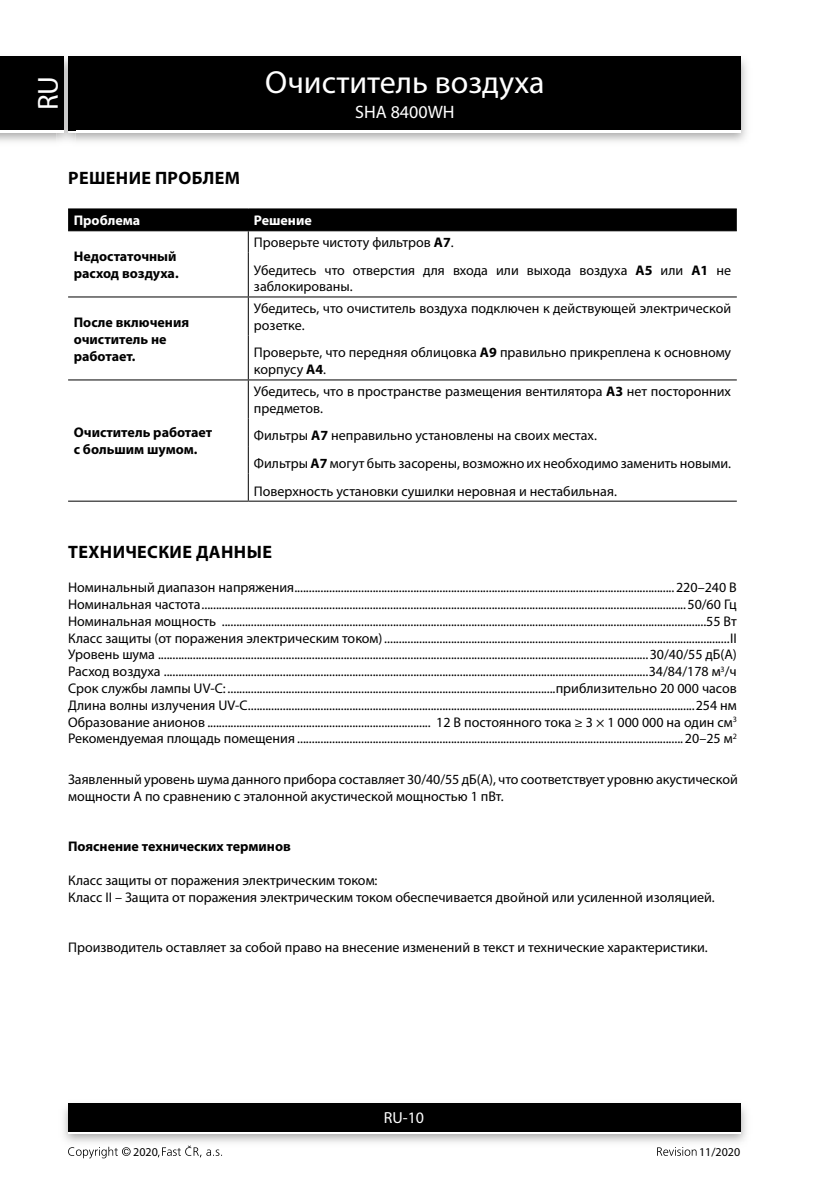
<style>
.page{position:relative;width:840px;height:1191px;background:#fff}
.page>*{position:absolute;margin:0;border:0;box-sizing:border-box;transform-origin:0 0}
.t1{font:32px "Myriad Pro";color:#fff}
.t2{font:29px "Myriad Pro";color:#fff}
.t3{font:700 18px "Myriad Pro";letter-spacing:.02em;color:#000}
.t4{font:18px "Myriad Pro";color:#fff}
.t5{font:16px "Myriad Pro";color:#fff}
.t6{font:14px/16.8px "Myriad Pro";color:#000}
.t7{font:700 14px/16.8px "Myriad Pro";color:#000}
.t8{font:700 14px "Myriad Pro";color:#fff}
.t9{font:12px "Myriad Pro";color:#000}
.s1{font-weight:700}
</style>
<div class="page">
<img style="left:0;top:56px;width:747px;height:86px">
<div style="left:68px;top:59px;width:672px;height:74px;background:#fff"></div>
<div style="left:68px;top:57px;width:672px;height:73px;background:#000"></div>
<img style="left:63px;top:1103px;width:684px;height:40px">
<div style="left:68px;top:1106px;width:672px;height:28px;background:linear-gradient(to right,#fff,#fff)"></div>
<div style="left:68px;top:1103px;width:672px;height:28px;background:#000"></div>
<img style="left:57px;top:56px;width:18px;height:86px">
<img style="left:68px;top:130px;width:7px;height:3px">
<svg style="left:68px;top:57px;width:7px;height:2px"></svg>
<img style="left:68px;top:59px;width:7px;height:71px">
<div style="left:0;top:59px;width:64px;height:74px;background:#fff"></div>
<div style="left:0;top:57px;width:64px;height:73px;background:#000"></div>
<svg style="left:68px;top:1146px;width:62px;height:12px"></svg>
<svg style="left:158px;top:1145px;width:64px;height:12px"></svg>
<svg style="left:657px;top:1147px;width:39px;height:8px"></svg>
<hr style="left:68px;top:208px;width:180px;height:1px;background:#000">
<hr style="left:248px;top:208px;width:488px;height:1px;background:#000">
<hr style="left:68px;top:296px;width:180px;height:1px;background:#000">
<hr style="left:248px;top:296px;width:488px;height:1px;background:#000">
<hr style="left:68px;top:379px;width:180px;height:1px;background:#000">
<hr style="left:248px;top:379px;width:488px;height:1px;background:#000">
<hr style="left:68px;top:500px;width:180px;height:1px;background:#000">
<hr style="left:248px;top:500px;width:488px;height:1px;background:#000">
<svg style="left:68px;top:209px;width:668px;height:44px"></svg>
<hr style="left:248px;top:253px;width:1px;height:43px;background:#000">
<hr style="left:248px;top:297px;width:1px;height:39px;background:#000">
<hr style="left:248px;top:336px;width:1px;height:43px;background:#000">
<hr style="left:248px;top:380px;width:1px;height:38px;background:#000">
<svg style="left:248px;top:418px;width:1px;height:82px"></svg>
<h2 class="t2" style="left:30px;top:110px;width:36px;rotate:-90deg">RU</h2>
<h1 class="t1" style="left:265px;top:62px;width:281px">Очиститель воздуха</h1>
<p class="t4" style="left:355px;top:101px;width:101px">SHA 8400WH</p>
<p class="t3" style="left:68px;top:166px;width:173px">РЕШЕНИЕ ПРОБЛЕМ</p>
<p class="t8" style="left:74px;top:211px;width:68px">Проблема</p>
<p class="t8" style="left:254px;top:211px;width:59px">Решение</p>
<p class="t7" style="left:74px;top:247px;width:106px">Недостаточный расход воздуха.</p>
<p class="t6" style="left:254px;top:228px;width:478px;line-height:27.6px">Проверьте чистоту фильтров <span class="s1">A7</span>.<br>Убедитесь что отверстия для входа или выхода воздуха <span class="s1">A5</span> или <span class="s1">A1</span> не</p>
<p class="t6" style="left:254px;top:278px;width:100px">заблокированы.</p>
<p class="t7" style="left:74px;top:313px;width:117px">После включения очиститель не работает.</p>
<p class="t7" style="left:74px;top:424px;width:140px">Очиститель работает с большим шумом.</p>
<p class="t6" style="left:254px;top:300px;width:478px">Убедитесь, что очиститель воздуха подключен к действующей электрической розетке.</p>
<p class="t6" style="left:254px;top:344px;width:478px">Проверьте, что передняя облицовка <span class="s1">A9</span> правильно прикреплена к основному корпусу <span class="s1">A4</span>.</p>
<p class="t6" style="left:254px;top:383px;width:478px">Убедитесь, что в пространстве размещения вентилятора <span class="s1">A3</span> нет посторонних предметов.</p>
<p class="t6" style="left:254px;top:422px;width:478px;line-height:27.6px">Фильтры <span class="s1">A7</span> неправильно установлены на своих местах.<br>Фильтры <span class="s1">A7</span> могут быть засорены, возможно их необходимо заменить новыми.<br>Поверхность установки сушилки неровная и нестабильная.</p>
<p class="t3" style="left:68px;top:540px;width:205px">ТЕХНИЧЕСКИЕ ДАННЫЕ</p>
<p class="t6" style="left:68px;top:579px;width:670px;text-align:justify">Номинальный диапазон напряжения...................................................................................................................................220–240 В Номинальная частота.......................................................................................................................................................................50/60 Гц Номинальная мощность .......................................................................................................................................................................55 Вт Класс защиты (от поражения электрическим током).......................................................................................................................II Уровень шума .........................................................................................................................................................................30/40/55 дБ(A)<br>Расход воздуха .......................................................................................................................................................................34/84/178 м<sup>3</sup>/ч Срок службы лампы UV-C: .................................................................................................................приблизительно 20 000 часов Длина волны излучения UV-C..........................................................................................................................................................254 нм Образование анионов ............................................................................. 12 В постоянного тока ≥ 3 × 1 000 000 на один см<sup>3<br></sup>Рекомендуемая площадь помещения ..................................................................................................................................... 20–25 м<sup>2</sup></p>
<p class="t6" style="left:68px;top:771px;width:670px">Заявленный уровень шума данного прибора составляет 30/40/55 дБ(А), что соответствует уровню акустической мощности А по сравнению с эталонной акустической мощностью 1 пВт.</p>
<p class="t7" style="left:68px;top:838px;width:224px">Пояснение технических терминов</p>
<p class="t6" style="left:68px;top:871px;width:647px">Класс защиты от поражения электрическим током:<br>Класс II – Защита от поражения электрическим током обеспечивается двойной или усиленной изоляцией.</p>
<p class="t6" style="left:68px;top:939px;width:641px">Производитель оставляет за собой право на внесение изменений в текст и технические характеристики.</p>
<p class="t5" style="left:383px;top:1108px;width:42px">RU-10</p>
<p class="t9" style="left:133px;top:1144px;width:26px">2020</p>
<p class="t9" style="left:698px;top:1144px;width:43px">11/2020</p>
</div>
